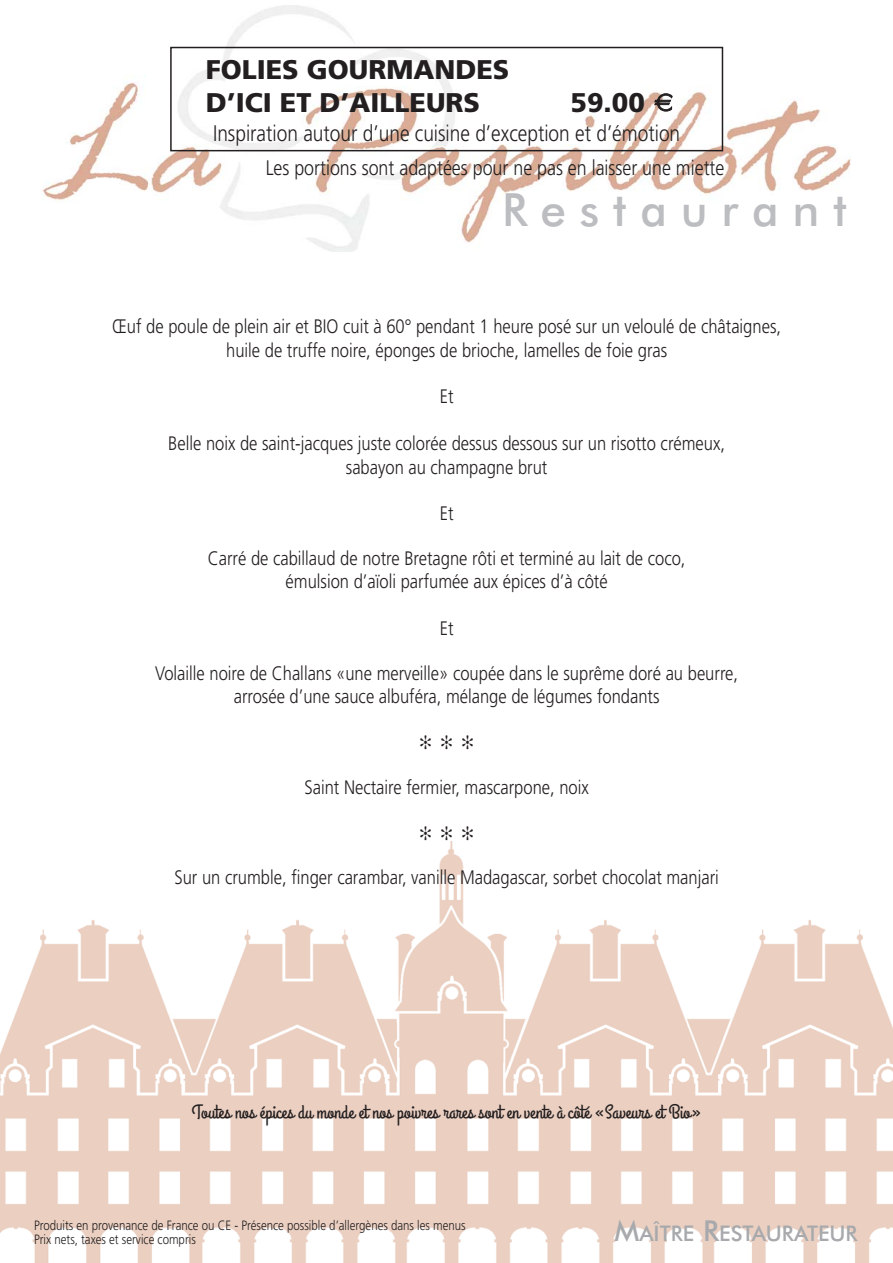
<style>
.page{position:relative;width:893px;height:1263px;background:#fff}
.page>*{position:absolute;margin:0;border:0;box-sizing:border-box;transform-origin:0 0}
.t1{font:500 45.75px "Futura BT";letter-spacing:.3em;color:#bbbdc0}
.t2{font:900 27px/32.4px "Frutiger";color:#231f20}
.t3{font:300 22.5px "Frutiger";color:#231f20;scale:.85 1}
.t4{font:500 21.6px "Futura BT";color:#a7a9ac}
.t5{font:300 21px "Frutiger";color:#231f20;scale:.85 1}
.t6{font:300 19.5px/23.4px "Frutiger";color:#231f20;text-align:center;scale:.85 1}
.t7{font:19.5px "Grand Hotel";color:#231f20}
.t8{font:19.5px "Zapf Dingbats";color:#231f20;scale:.85 1}
.t9{font:300 13.5px/13.5px "Frutiger";color:#231f20;scale:.85 1}
.s1{font-size:28.8px}
</style>
<div class="page">
<img style="left:0;top:842px;width:892px;height:421px">
<img style="left:42px;top:6px;width:809px;height:246px">
<div style="left:170px;top:47px;width:553px;height:104px;border:2px solid #231f20"></div>
<svg style="left:655px;top:94px;width:17px;height:17px"></svg>
<h2 class="t2" style="left:206px;top:56px;width:305px">FOLIES GOURMANDES<br>D’ICI ET D’AILLEURS</h2>
<h2 class="t2" style="left:570px;top:88px;width:76px">59.00</h2>
<p class="t3" style="left:213px;top:124px;width:551px">Inspiration autour d’une cuisine d’exception et d’émotion</p>
<p class="t5" style="left:266px;top:159px;width:541px">Les portions sont adaptées pour ne pas en laisser une miette</p>
<h1 class="t1" style="left:502px;top:191px;width:347px">Restaurant</h1>
<p class="t6" style="left:112px;top:316px;width:788px">Œuf de poule de plein air et BIO cuit à 60° pendant 1 heure posé sur un veloulé de châtaignes, huile de truffe noire, éponges de brioche, lamelles de foie gras</p>
<p class="t6" style="left:440px;top:386px;width:18px">Et</p>
<p class="t6" style="left:168px;top:433px;width:656px">Belle noix de saint-jacques juste colorée dessus dessous sur un risotto crémeux, sabayon au champagne brut</p>
<p class="t6" style="left:440px;top:503px;width:18px">Et</p>
<p class="t6" style="left:208px;top:548px;width:563px">Carré de cabillaud de notre Bretagne rôti et terminé au lait de coco, émulsion d’aïoli parfumée aux épices d’à côté</p>
<p class="t6" style="left:440px;top:618px;width:18px">Et</p>
<p class="t6" style="left:155px;top:663px;width:687px">Volaille noire de Challans «une merveille» coupée dans le suprême doré au beurre, arrosée d’une sauce albuféra, mélange de légumes fondants</p>
<p class="t8" style="left:420px;top:733px;width:64px">✻ ✻ ✻</p>
<p class="t6" style="left:304px;top:777px;width:336px">Saint Nectaire fermier, mascarpone, noix</p>
<p class="t8" style="left:420px;top:824px;width:64px">✻ ✻ ✻</p>
<p class="t6" style="left:174px;top:868px;width:642px">Sur un crumble, finger carambar, vanille Madagascar, sorbet chocolat manjari</p>
<p class="t7" style="left:192px;top:1099px;width:511px">Toutes nos épices du monde et nos poivres rares sont en vente à côté «Saveurs et Bio»</p>
<p class="t9" style="left:34px;top:1220px;width:509px">Produits en provenance de France ou CE - Présence possible d’allergènes dans les menus<br>Prix nets, taxes et service compris</p>
<p class="t4" style="left:614px;top:1224px;width:245px"><span class="s1">M</span>AÎTRE <span class="s1">R</span>ESTAURATEUR</p>
</div>
